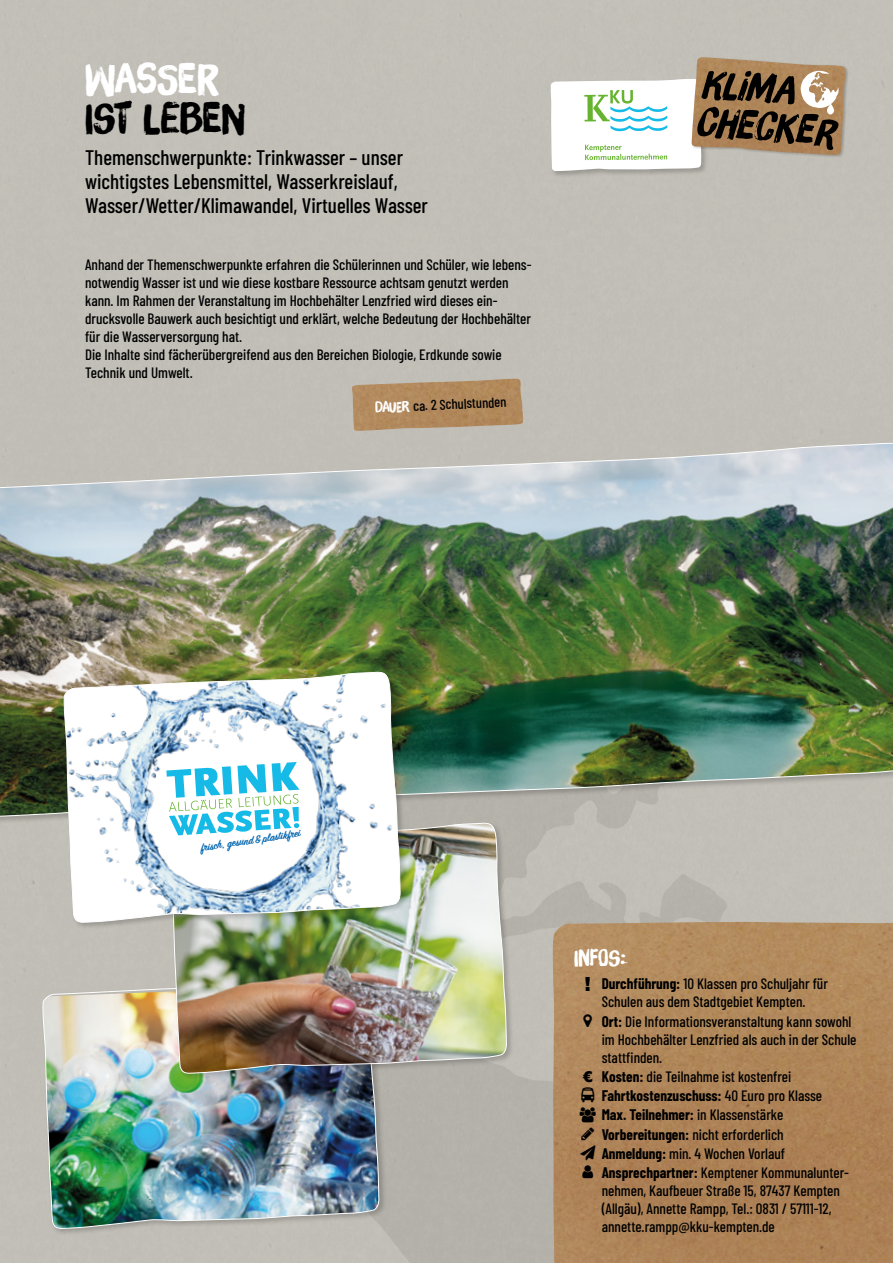
<style>
.page{position:relative;width:893px;height:1263px;background:#fff}
.page>*{position:absolute;margin:0;border:0;box-sizing:border-box;transform-origin:0 0}
.t1{font:42px "Brush Up";color:#000}
.t2{font:42px "Brush Up";color:#fff}
.t3{font:22.5px "Brush Up";color:#fff}
.t4{font:500 21px/24px "Barlow Condensed";color:#000}
.t5{font:500 15px/18px "Barlow Condensed";color:#000}
.t6{font:700 15px "Barlow Condensed";color:#000}
.t7{font:500 14.25px "Barlow Condensed";color:#000}
.t8{font:600 12px "Sign Painter House Script";color:#0065ae}
.s1{font-family:"Brush Up";font-weight:400;color:#fff}
.s2{font-family:"Arial";font-weight:900;font-size:19.5px}
.s3{font-weight:700}
.s4{font-family:"Arial";font-weight:900}
.s5{font-weight:500}
</style>
<div class="page">
<svg style="left:305px;top:824px;width:588px;height:439px;background:#bab7b0"></svg>
<div style="left:549px;top:77px;width:159px;height:101px;background:#000;opacity:.2"></div>
<div style="left:691px;top:57px;width:158px;height:101px;background:#000;opacity:.2"></div>
<img style="left:692px;top:57px;width:153px;height:98px">
<svg style="left:550px;top:69px;width:289px;height:102px"></svg>
<img style="left:351px;top:379px;width:172px;height:52px">
<img style="left:552px;top:922px;width:341px;height:341px">
<img style="left:0;top:442px;width:893px;height:375px">
<div style="left:41px;top:976px;width:346px;height:260px;background:#000;opacity:.2"></div>
<img style="left:40px;top:978px;width:340px;height:251px">
<div style="left:169px;top:821px;width:345px;height:260px;background:#000;opacity:.2"></div>
<img style="left:168px;top:823px;width:339px;height:251px">
<div style="left:62px;top:670px;width:346px;height:260px;background:#000;opacity:.2"></div>
<img style="left:62px;top:672px;width:339px;height:251px">
<svg style="left:584px;top:1014px;width:8px;height:13px"></svg>
<svg style="left:580px;top:1087px;width:16px;height:53px"></svg>
<svg style="left:582px;top:1165px;width:11px;height:13px"></svg>
<h1 class="t2" style="left:85px;top:54px;width:136px">WASSER</h1>
<h1 class="t1" style="left:85px;top:93px;width:162px">IST LEBEN</h1>
<h3 class="t4" style="left:85px;top:144px;width:344px">Themenschwerpunkte: Trinkwasser – unser wichtigstes Lebensmittel, Wasserkreislauf,<br>Wasser/Wetter/Klimawandel, Virtuelles Wasser</h3>
<p class="t5" style="left:85px;top:255px;width:448px">Anhand der Themenschwerpunkte erfahren die Schülerinnen und Schüler, wie lebens&shy;notwendig Wasser ist und wie diese kostbare Ressource achtsam genutzt werden kann. Im Rahmen der Veranstaltung im Hochbehälter Lenzfried wird dieses ein&shy;drucksvolle Bauwerk auch besichtigt und erklärt, welche Bedeutung der Hochbehälter für die Wasserversorgung hat.<br>Die Inhalte sind fächerübergreifend aus den Bereichen Biologie, Erdkunde sowie Technik und Umwelt.</p>
<p class="t7" style="left:375px;top:398px;width:133px;rotate:-3deg"><span class="s1">DAuER</span> ca. 2 Schulstunden</p>
<p class="t8" style="left:200px;top:840px;width:102px;rotate:-8deg">fisch, gesund &amp;plastikfei</p>
<h2 class="t3" style="left:574px;top:945px;width:55px">INFOS:</h2>
<p class="t5" style="left:585px;top:974px;width:245px"><span class="s2">!</span> <span class="s3">Durchführung:</span> 10 Klassen pro Schuljahr für</p>
<p class="t5" style="left:602px;top:992px;width:205px">Schulen aus dem Stadtgebiet Kempten.</p>
<p class="t5" style="left:602px;top:1011px;width:251px"><span class="s3">Ort:</span> Die Informationsveranstaltung kann sowohl</p>
<p class="t5" style="left:602px;top:1029px;width:256px">im Hochbehälter Lenzfried als auch in der Schule</p>
<p class="t5" style="left:602px;top:1047px;width:62px">stattfinden.</p>
<p class="t5" style="left:583px;top:1066px;width:210px"><span class="s4">€</span> <span class="s3">Kosten:</span> die Teilnahme ist kostenfrei</p>
<p class="t6" style="left:602px;top:1085px;width:222px">Fahrtkostenzuschuss: <span class="s5">40 Euro pro Klasse</span></p>
<p class="t6" style="left:602px;top:1104px;width:183px">Max. Teilnehmer: <span class="s5">in Klassenstärke</span></p>
<p class="t5" style="left:602px;top:1124px;width:184px"><span class="s3">Vorbereitungen:</span> nicht erforderlich</p>
<p class="t5" style="left:602px;top:1143px;width:249px;text-indent:-21px">➢ <span class="s3">Anmeldung:</span> min. 4 Wochen Vorlauf <span class="s3">Ansprechpartner:</span> Kemptener Kommunalunter&shy;nehmen, Kaufbeuer Straße 15, 87437 Kempten (Allgäu), Annette Rampp, Tel.: 0831 / 57111-12, annette.rampp@kku-kempten.de</p>
</div>
